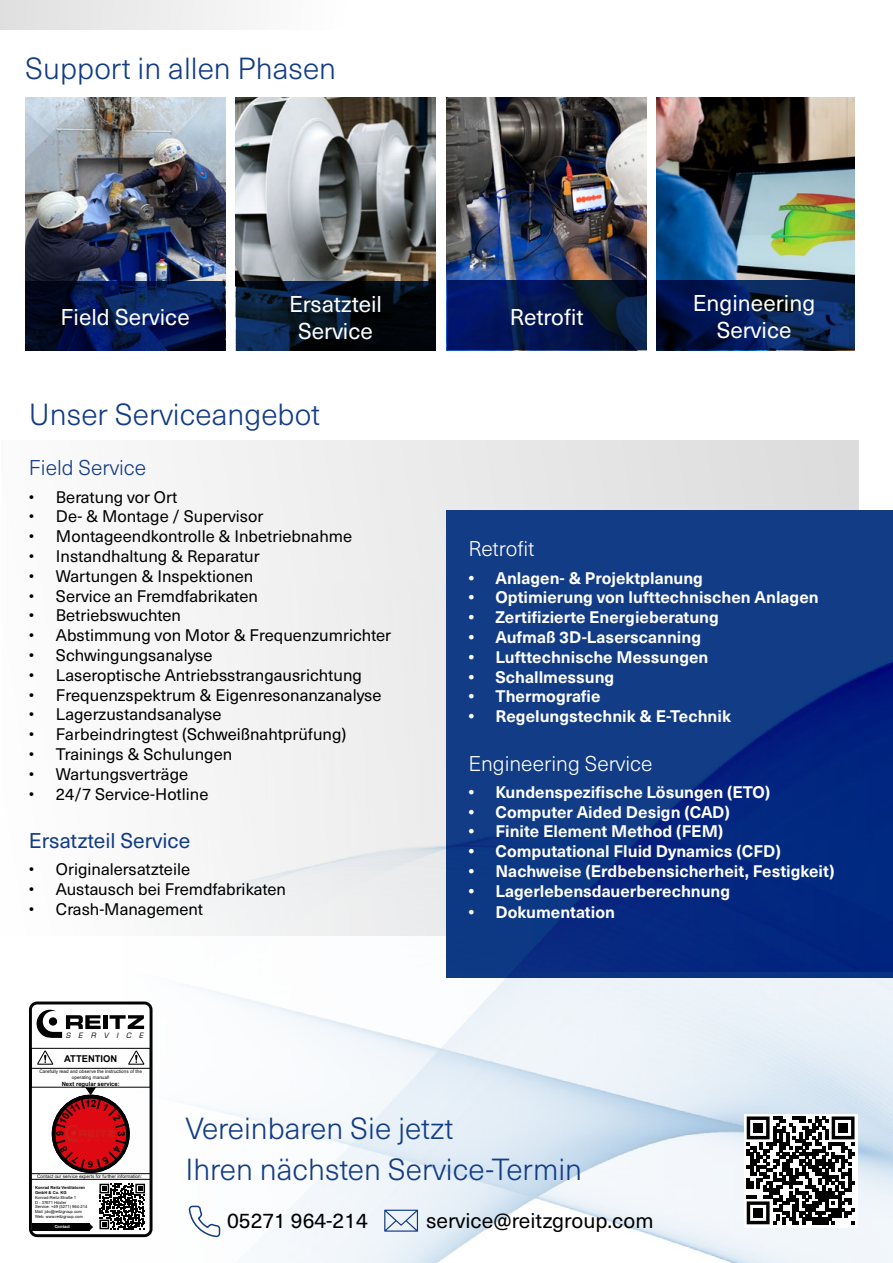
<style>
.page{position:relative;width:893px;height:1263px;background:#fff}
.page>*{position:absolute;margin:0;border:0;box-sizing:border-box;transform-origin:0 0}
.t1{font:300 30px/40.2px "Neue Haas Unica Pro";color:#123c86}
.t2{font:22.5px/27px "Neue Haas Unica Pro";color:#fff;text-align:center}
.t3{font:21px "Neue Haas Unica Pro";color:#000}
.t4{font:300 21px "Neue Haas Unica Pro";color:#fff}
.t5{font:21px "Neue Haas Unica Pro";color:#123c86}
.t6{font:300 21px "Neue Haas Unica Pro";color:#123c86}
.t7{font:16.5px "Neue Haas Unica Pro";color:#000}
.t8{font:700 16.5px "Neue Haas Unica Pro";color:#fff}
.t9{font:700 10.05px "Arial";color:#000}
.t10{font:700 9.45px "Arial";color:#000}
.t11{font:italic 7.2px "Eurostile LT";letter-spacing:1.13em;color:#000}
.t12{font:700 5.85px "Arial";color:#000}
.t13{font:4.65px/5.7px "Arial";color:#000;text-align:center}
.t14{font:4.05px/4.9px "Arial";color:#000}
.t15{font:700 4.05px/4.9px "Arial";color:#000}
.t16{font:700 4.05px "Arial";color:#fff}
</style>
<div class="page">
<img style="left:657px;top:98px;width:198px;height:182px">
<img style="left:447px;top:98px;width:200px;height:253px">
<img style="left:25px;top:98px;width:200px;height:183px">
<img style="left:236px;top:98px;width:199px;height:183px">
<div style="left:1px;top:440px;width:857px;height:496px;background:linear-gradient(to right,#fbfbfb,#dcdbdb)"></div>
<div style="left:0;top:0;width:464px;height:29px;background:linear-gradient(to right,#e1e1e1,#fff)"></div>
<div style="left:447px;top:510px;width:446px;height:468px;background:#123c86"></div>
<img style="left:1px;top:583px;width:892px;height:680px">
<img style="left:447px;top:583px;width:446px;height:389px">
<svg style="left:384px;top:1210px;width:34px;height:22px"></svg>
<svg style="left:189px;top:1206px;width:31px;height:31px"></svg>
<svg style="left:25px;top:281px;width:200px;height:70px;background:#051648"></svg>
<svg style="left:236px;top:281px;width:199px;height:70px;background:#061426"></svg>
<svg style="left:447px;top:280px;width:200px;height:70px;background:#05174d"></svg>
<svg style="left:657px;top:280px;width:198px;height:70px;background:#061c50"></svg>
<hr style="left:0;top:729px;width:1px;height:469px;background:#ddd">
<svg style="left:740px;top:1110px;width:121px;height:121px"></svg>
<svg style="left:747px;top:1116px;width:107px;height:108px"></svg>
<div style="left:753px;top:1123px;width:10px;height:10px;background:#000"></div>
<div style="left:838px;top:1123px;width:10px;height:10px;background:#000"></div>
<div style="left:753px;top:1208px;width:10px;height:10px;background:#000"></div>
<div style="left:32px;top:1223px;width:58px;height:7px;background:#000"></div>
<div style="left:97px;top:1181px;width:51px;height:49px;background:#fff"></div>
<svg style="left:99px;top:1184px;width:46px;height:45px"></svg>
<div style="left:31px;top:1048px;width:119px;height:39px;border:1px solid #000"></div>
<hr style="left:32px;top:1173px;width:120px;height:1px;background:#000">
<hr style="left:31px;top:1068px;width:120px;height:1px;background:#000">
<hr style="left:31px;top:1179px;width:120px;height:1px;background:#000">
<svg style="left:37px;top:1050px;width:16px;height:15px"></svg>
<svg style="left:128px;top:1050px;width:16px;height:15px"></svg>
<div style="left:29px;top:1001px;width:124px;height:236px;border:3px solid #020304;border-radius:7px"></div>
<svg style="left:36px;top:1009px;width:65px;height:29px"></svg>
<div style="left:103px;top:1015px;width:5px;height:14px;background:#000"></div>
<svg style="left:110px;top:1015px;width:34px;height:14px"></svg>
<svg style="left:90px;top:1223px;width:3px;height:7px"></svg>
<svg style="left:53px;top:1087px;width:76px;height:85px"></svg>
<h1 class="t1" style="left:25px;top:49px;width:312px">Support in allen Phasen</h1>
<h2 class="t2" style="left:61px;top:304px;width:131px">Field Service</h2>
<h2 class="t2" style="left:289px;top:290px;width:94px">Ersatzteil<br>Service</h2>
<h1 class="t1" style="left:29px;top:395px;width:293px">Unser Serviceangebot</h1>
<p class="t6" style="left:29px;top:455px;width:119px">Field Service</p>
<p class="t7" style="left:29px;top:487px;width:150px">• Beratung vor Ort</p>
<p class="t7" style="left:29px;top:507px;width:236px">• De- &amp; Montage / Supervisor</p>
<p class="t7" style="left:29px;top:526px;width:325px">• Montageendkontrolle &amp; Inbetriebnahme</p>
<p class="t7" style="left:29px;top:546px;width:232px">• Instandhaltung &amp; Reparatur</p>
<p class="t7" style="left:29px;top:566px;width:226px">• Wartungen &amp; Inspektionen</p>
<p class="t7" style="left:29px;top:586px;width:230px">• Service an Fremdfabrikaten</p>
<p class="t7" style="left:29px;top:606px;width:154px">• Betriebswuchten</p>
<p class="t7" style="left:29px;top:625px;width:364px">• Abstimmung von Motor &amp; Frequenzumrichter</p>
<p class="t7" style="left:29px;top:645px;width:185px">• Schwingungsanalyse</p>
<p class="t7" style="left:29px;top:665px;width:335px">• Laseroptische Antriebsstrangausrichtung</p>
<p class="t7" style="left:29px;top:685px;width:354px">• Frequenzspektrum &amp; Eigenresonanzanalyse</p>
<p class="t7" style="left:29px;top:705px;width:194px">• Lagerzustandsanalyse</p>
<p class="t7" style="left:29px;top:724px;width:319px">• Farbeindringtest (Schweißnahtprüfung)</p>
<p class="t7" style="left:29px;top:744px;width:205px">• Trainings &amp; Schulungen</p>
<p class="t7" style="left:29px;top:764px;width:161px">• Wartungsverträge</p>
<p class="t7" style="left:29px;top:784px;width:181px">• 24/7 Service-Hotline</p>
<p class="t5" style="left:29px;top:828px;width:163px">Ersatzteil Service</p>
<p class="t7" style="left:29px;top:859px;width:163px">• Originalersatzteile</p>
<p class="t7" style="left:29px;top:879px;width:258px">• Austausch bei Fremdfabrikaten</p>
<p class="t7" style="left:29px;top:899px;width:176px">• Crash-Management</p>
<p class="t11" style="left:66px;top:1030px;width:79px">SERVICE</p>
<p class="t10" style="left:64px;top:1052px;width:55px">ATTENTION</p>
<p class="t13" style="left:40px;top:1068px;width:104px">Carefully read and observe the instructions of the operating manual!</p>
<p class="t12" style="left:62px;top:1079px;width:60px">Next regular service:</p>
<p class="t9" style="left:85px;top:1096px;width:13px">12</p>
<h2 class="t2" style="left:510px;top:304px;width:75px">Retrofit</h2>
<h2 class="t2" style="left:693px;top:290px;width:124px">Engineering<br>Service</h2>
<p class="t4" style="left:468px;top:536px;width:68px">Retrofit</p>
<p class="t8" style="left:468px;top:568px;width:236px">• Anlagen- &amp; Projektplanung</p>
<p class="t8" style="left:468px;top:587px;width:352px">• Optimierung von lufttechnischen Anlagen</p>
<p class="t8" style="left:468px;top:607px;width:252px">• Zertifizierte Energieberatung</p>
<p class="t8" style="left:468px;top:627px;width:234px">• Aufmaß 3D-Laserscanning</p>
<p class="t8" style="left:468px;top:647px;width:241px">• Lufttechnische Messungen</p>
<p class="t8" style="left:468px;top:667px;width:147px">• Schallmessung</p>
<p class="t8" style="left:468px;top:686px;width:134px">• Thermografie</p>
<p class="t8" style="left:468px;top:706px;width:264px">• Regelungstechnik &amp; E-Technik</p>
<p class="t4" style="left:468px;top:751px;width:186px">Engineering Service</p>
<p class="t8" style="left:468px;top:782px;width:303px">• Kundenspezifische Lösungen (ETO)</p>
<p class="t8" style="left:468px;top:802px;width:263px">• Computer Aided Design (CAD)</p>
<p class="t8" style="left:468px;top:821px;width:256px">• Finite Element Method (FEM)</p>
<p class="t8" style="left:468px;top:841px;width:314px">• Computational Fluid Dynamics (CFD)</p>
<p class="t8" style="left:468px;top:861px;width:367px">• Nachweise (Erdbebensicherheit, Festigkeit)</p>
<p class="t8" style="left:468px;top:881px;width:263px">• Lagerlebensdauerberechnung</p>
<p class="t8" style="left:468px;top:902px;width:148px">• Dokumentation</p>
<p class="t9" style="left:53px;top:1136px;width:7px;rotate:-90deg">9</p>
<p class="t10" style="left:93px;top:1171px;width:7px;rotate:-180deg">6</p>
<p class="t9" style="left:129px;top:1131px;width:7px;rotate:90deg">3</p>
<p class="t13" style="left:37px;top:1174px;width:106px">Contact our service experts for further information:</p>
<p class="t15" style="left:35px;top:1185px;width:52px">Konrad Reitz Ventilatoren<br>GmbH &amp; Co. KG</p>
<p class="t14" style="left:35px;top:1195px;width:54px">Konrad-Reitz-Straße 1<br>D - 37671 Höxter<br>Service: +49 (5271) 964-214<br>Mail: jdo@reitzgroup.com<br>Web: www.reitzgroup.com</p>
<p class="t16" style="left:55px;top:1224px;width:17px">Contact</p>
<h1 class="t1" style="left:185px;top:1109px;width:398px">Vereinbaren Sie jetzt<br>Ihren nächsten Service-Termin</h1>
<p class="t3" style="left:227px;top:1207px;width:142px">05271 964-214</p>
<p class="t3" style="left:426px;top:1207px;width:229px">service@reitzgroup.com</p>
</div>
